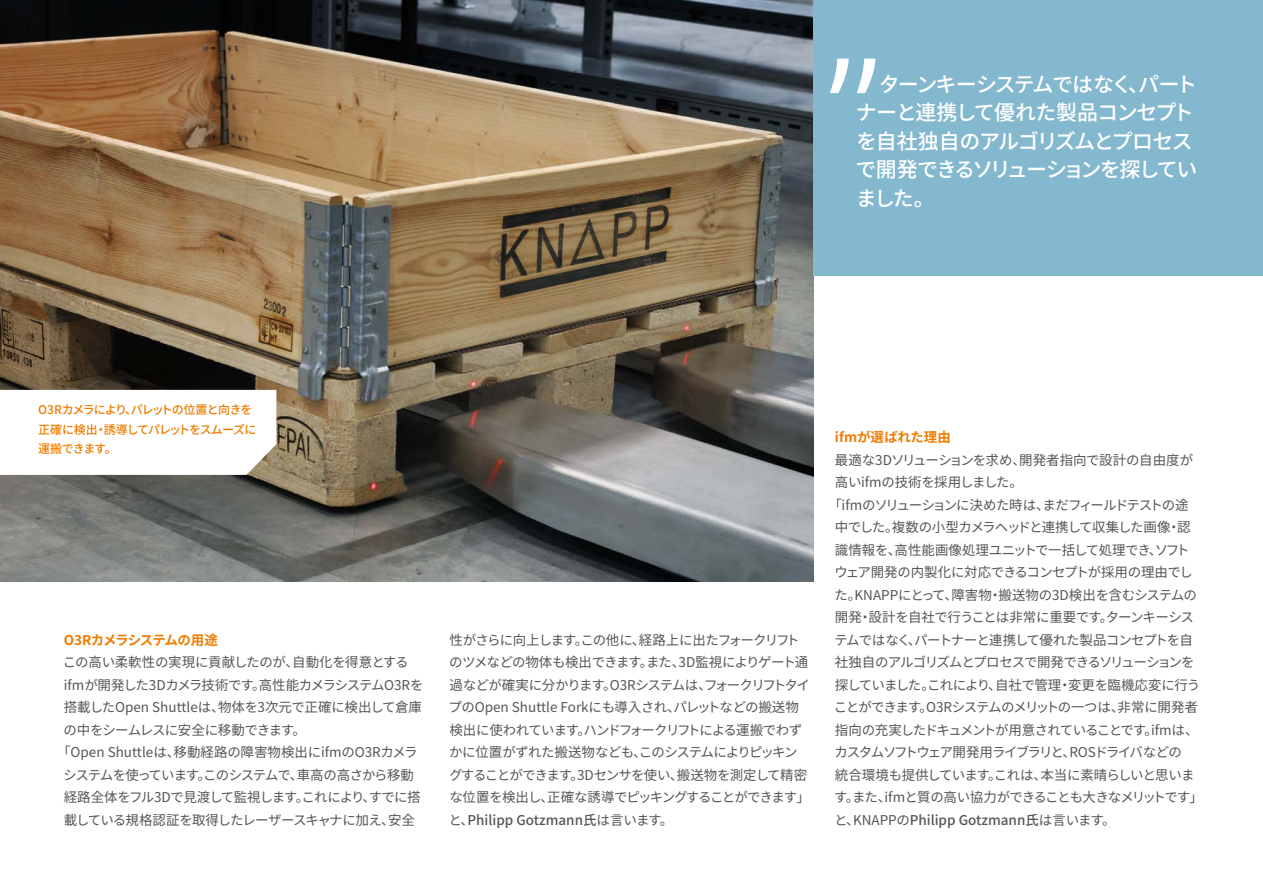
<style>
.page{position:relative;width:1263px;height:893px;background:#fff}
.page>*{position:absolute;margin:0;border:0;box-sizing:border-box;transform-origin:0 0}
.Zitat{font:500 21px/28.5px "Source Han Sans";letter-spacing:-.07em;color:#fff}
.Fließtext_9pt_verschachtelt{font:13.5px/22.5px "Source Han Sans";letter-spacing:-.04em;color:#565656}
.Fließtext_9pt_verschachtelt-2{font:13.5px/22.5px "Source Han Sans";letter-spacing:-.02em;color:#565656}
.Fließtext_9pt_headline_orange{font:700 13.5px "Source Han Sans";letter-spacing:-.05em;color:#ef7c00}
.Fließtext_9pt_verschachtelt-3{font:700 13.5px "Source Han Sans";color:#ef7c00}
.Bildunterschrift_libü{font:500 12px/19.5px "Source Han Sans";letter-spacing:-.085em;color:#ef7c00}
.s1{font-weight:500}
</style>
<div class="page">
<img style="left:0;top:0;width:814px;height:582px">
<div style="left:814px;top:0;width:449px;height:276px;background:#83b8ce"></div>
<svg style="left:0;top:390px;width:276px;height:85px"></svg>
<svg style="left:830px;top:59px;width:45px;height:34px"></svg>
<p class="Zitat" style="left:855px;top:70px;width:343px;text-indent:23px">ターンキーシステムではなく、パートナーと連携して優れた製品コンセプトを自社独自のアルゴリズムとプロセスで開発できるソリューションを探していました。</p>
<p class="Bildunterschrift_libü" style="left:38px;top:400px;width:220px">O3Rカメラにより、パレットの位置と向きを正確に検出・誘導してパレットをスムーズに運搬できます。</p>
<p class="Fließtext_9pt_headline_orange" style="left:64px;top:632px;width:156px">O3Rカメラシステムの用途</p>
<p class="Fließtext_9pt_verschachtelt-2" style="left:63px;top:651px;width:362px">この高い柔軟性の実現に貢献したのが、自動化を得意とするifmが開発した3Dカメラ技術です。高性能カメラシステムO3Rを搭載したOpen Shuttleは、物体を3次元で正確に検出して倉庫の中をシームレスに安全に移動できます。</p>
<p class="Fließtext_9pt_verschachtelt" style="left:57px;top:741px;width:365px;text-align:center">「Open Shuttleは、移動経路の障害物検出にifmのO3Rカメラシステムを使っています。このシステムで、車高の高さから移動経路全体をフル3Dで見渡して監視します。これにより、すでに搭載している規格認証を取得したレーザースキャナに加え、安全</p>
<p class="Fließtext_9pt_verschachtelt" style="left:448px;top:629px;width:363px">性がさらに向上します。この他に、経路上に出たフォークリフトのツメなどの物体も検出できます。また、3D監視によりゲート通過などが確実に分かります。O3Rシステムは、フォークリフトタイプのOpen Shuttle Forkにも導入され、パレットなどの搬送物検出に使われています。ハンドフォークリフトによる運搬でわずかに位置がずれた搬送物なども、このシステムによりピッキングすることができます。3Dセンサを使い、搬送物を測定して精密な位置を検出し、正確な誘導でピッキングすることができます」と、<span class="s1">Philipp Gotzmann氏</span>は言います。</p>
<p class="Fließtext_9pt_verschachtelt-3" style="left:835px;top:429px;width:117px">ifmが選ばれた理由</p>
<p class="Fließtext_9pt_verschachtelt-2" style="left:835px;top:449px;width:360px">最適な3Dソリューションを求め、開発者指向で設計の自由度が高いifmの技術を採用しました。</p>
<p class="Fließtext_9pt_verschachtelt" style="left:834px;top:494px;width:370px;text-indent:-6px">「ifmのソリューションに決めた時は、まだフィールドテストの途中でした。複数の小型カメラヘッドと連携して収集した画像・認識情報を、高性能画像処理ユニットで一括して処理でき、ソフトウェア開発の内製化に対応できるコンセプトが採用の理由でした。KNAPPにとって、障害物・搬送物の3D検出を含むシステムの開発・設計を自社で行うことは非常に重要です。ターンキーシステムではなく、パートナーと連携して優れた製品コンセプトを自社独自のアルゴリズムとプロセスで開発できるソリューションを探していました。これにより、自社で管理・変更を臨機応変に行うことができます。O3Rシステムのメリットの一つは、非常に開発者指向の充実したドキュメントが用意されていることです。ifmは、カスタムソフトウェア開発用ライブラリと、ROSドライバなどの<br>統合環境も提供しています。これは、本当に素晴らしいと思います。また、ifmと質の高い協力ができることも大きなメリットです」と、KNAPPの<span class="s1">Philipp Gotzmann氏</span>は言います。</p>
</div>
